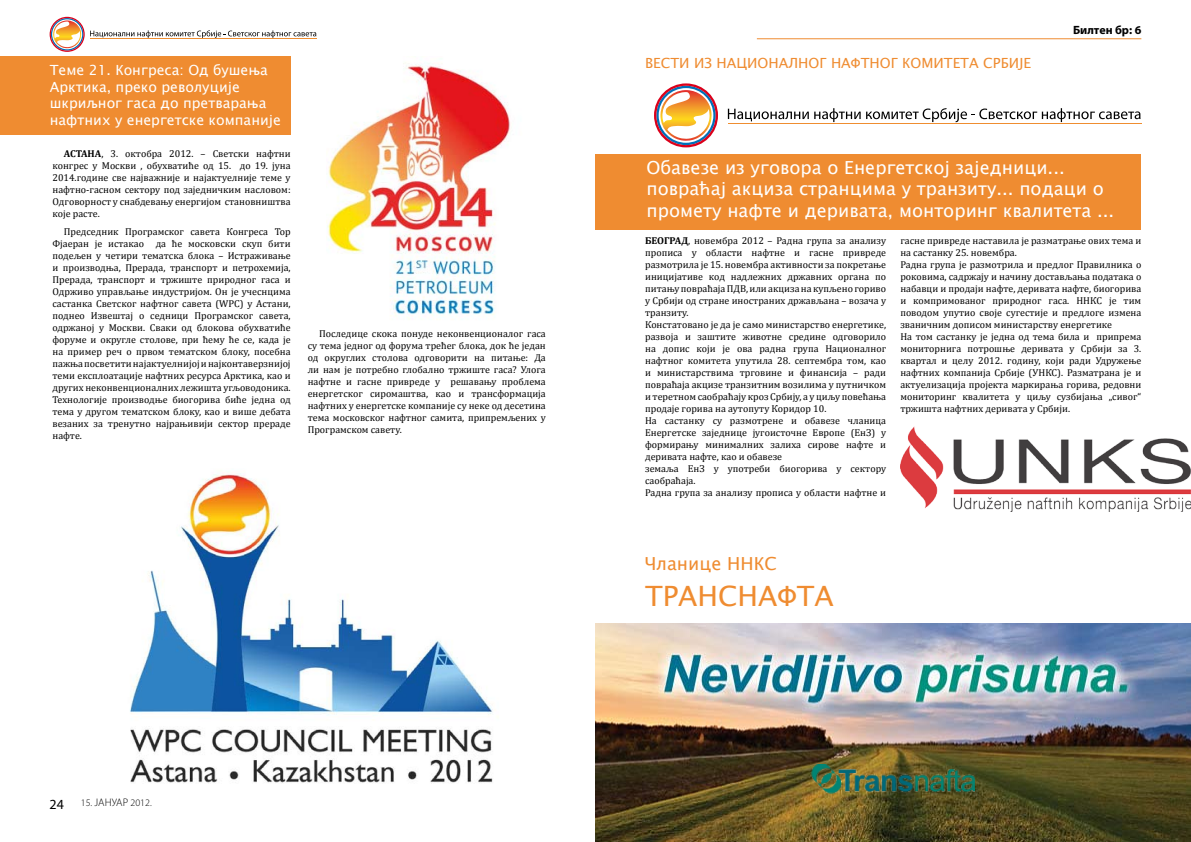
<style>
.page{position:relative;width:1191px;height:842px;background:#fff}
.page>*{position:absolute;margin:0;border:0;box-sizing:border-box;transform-origin:0 0}
.t1{font:28px "Lucida Sans Unicode";color:#ef8c31}
.t2{font:18px/21.6px "Lucida Sans Unicode";color:#fff}
.t3{font:18px "Lucida Sans Unicode";color:#ef8c31}
.t4{font:14px/16.8px "Lucida Sans Unicode";color:#fff}
.t5{font:14px "Lucida Sans Unicode";color:#ef8c31}
.t6{font:14px "Myriad Pro";color:#000}
.t7{font:700 12px "Myriad Pro";color:#000}
.t8{font:10px/12px "Cambria";color:#000;text-align:justify}
.t9{font:300 10px "Myriad Pro";color:#000}
.s1{font-weight:700}
.s2{font-size:11px}
</style>
<div class="page">
<svg style="left:50px;top:17px;width:266px;height:35px"></svg>
<hr style="left:90px;top:39px;width:227px;height:1px;background:#ef8d30">
<hr style="left:757px;top:39px;width:384px;height:1px;background:#ef8c31">
<div style="left:0;top:57px;width:291px;height:78px;background:#ef8c31"></div>
<img style="left:326px;top:63px;width:184px;height:257px">
<img style="left:130px;top:474px;width:363px;height:310px">
<div style="left:595px;top:154px;width:546px;height:76px;background:#ef8c31"></div>
<svg style="left:654px;top:83px;width:64px;height:64px"></svg>
<svg style="left:728px;top:108px;width:132px;height:14px"></svg>
<svg style="left:866px;top:108px;width:274px;height:14px"></svg>
<hr style="left:727px;top:123px;width:414px;height:1px;background:#ef8d30">
<img style="left:900px;top:426px;width:291px;height:86px">
<img style="left:595px;top:623px;width:596px;height:219px">
<img style="left:811px;top:764px;width:163px;height:29px">
<h3 class="t4" style="left:50px;top:61px;width:233px">Теме 21. Конгреса: Од бушења<br>Арктика, преко револуције шкриљног гаса до претварања нафтних у енергетске компаније</h3>
<p class="t8" style="left:52px;top:148px;width:240px;text-indent:11px"><span class="s1">АСТАНА</span>, 3. октобра 2012. – Светски нафтни конгрес у Москви , обухватиће од 15. до 19. јуна 2014.године све најважније и најактуелније теме у нафтно-гасном сектору под заједничким насловом:<br>Одговорност у снабдевању енергијом становништва које расте.</p>
<p class="t8" style="left:52px;top:226px;width:240px;text-indent:11px">Председник Програмског савета Конгреса Тор Фјаеран је истакао да ће московски скуп бити подељен у четири тематска блока – Истраживање и производња, Прерада, транспорт и петрохемија, Прерада, транспорт и тржиште природног гаса и Одрживо управљање индустријом. Он је учеснцима састанка Светског нафтног савета (WPC) у Астани, поднео Извештај о седници Програмског савета, одржаној у Москви. Сваки од блокова обухватиће форуме и округле столове, при ћему ће се, када је на пример реч о првом тематском блоку, посебна пажња посветити најактуелнијој и најконтаверзнијој теми експлоатације нафтних ресурса Арктика, као и других неконвенционалних лежишта угљоводоника.<br>Технологије производње биогорива биће једна од тема у другом тематском блоку, као и више дебата везаних за тренутно најрањивији сектор прераде нафте.</p>
<p class="t8" style="left:308px;top:327px;width:240px;text-indent:11px">Последице скока понуде неконвенционалог гаса су тема једног од форума трећег блока, док ће један од округлих столова одговорити на питање: Да ли нам је потребно глобално тржиште гаса? Улога нафтне и гасне привреде у решавању проблема енергетског сиромаштва, као и трансформација нафтних у енергетске компаније су неке од десетина тема московског нафтног самита, припремљених у Програмском савету.</p>
<h3 class="t6" style="left:50px;top:795px;width:8px">24</h3>
<p class="t9" style="left:81px;top:797px;width:72px">15. <span class="s2">ЈАНУАР</span> 2012.</p>
<h3 class="t5" style="left:645px;top:52px;width:387px">ВЕСТИ ИЗ НАЦИОНАЛНОГ НАФТНОГ КОМИТЕТА СРБИЈЕ</h3>
<p class="t7" style="left:1073px;top:22px;width:70px">Билтен бр: 6</p>
<h2 class="t2" style="left:646px;top:156px;width:469px">Обавезе из уговора о Енергетској заједници... повраћај акциза странцима у транзиту... подаци о промету нафте и деривата, монторинг квалитета ...</h2>
<p class="t8" style="left:645px;top:234px;width:242px;text-align:left"><span class="s1">БЕОГРАД</span>, новембра 2012 – Радна група за анализу прописа у области нафтне и гасне привреде размотрила је 15. новембра активности за покретање иницијативе код надлежних државних органа по питању повраћаја ПДВ, или акциза на купљено гориво у Србији од стране иностраних држављана – возача у транзиту.<br>Констатовано је да је само министарство енергетике, развоја и заштите животне средине одговорило на допис који је ова радна група Националног нафтног комитета упутила 28. септембра том, као и министарствима трговине и финансија – ради повраћаја акцизе транзитним возилима у путничком и теретном саобраћају кроз Србију, а у циљу повећања продаје горива на аутопуту Коридор 10.<br>На састанку су размотрене и обавезе чланица Енергетске заједнице југоисточне Европе (ЕнЗ) у формирању минималних залиха сирове нафте и деривата нафте, као и обавезе<br>земаља ЕнЗ у употреби биогорива у сектору саобраћаја.<br>Радна група за анализу прописа у области нафтне и</p>
<p class="t8" style="left:900px;top:234px;width:242px;text-align:left">гасне привреде наставила је разматрање ових тема и на састанку 25. новембра.<br>Радна група је размотрила и предлог Правилника о роковима, садржају и начину достављања података о набавци и продаји нафте, деривата нафте, биогорива и компримованог природног гаса. ННКС је тим поводом упутио своје сугестије и предлоге измена званичним дописом министарству енергетике<br>На том састанку је једна од тема била и припрема мониторнига потрошње деривата у Србији за 3. квартал и целу 2012. годину, који ради Удружење нафтних компанија Србије (УНКС). Разматрана је и актуелизација пројекта маркирања горива, редовни мониторинг квалитета у циљу сузбијања „сивог“ тржишта нафтних деривата у Србији.</p>
<h2 class="t3" style="left:645px;top:549px;width:133px">Чланице ННКС</h2>
<h1 class="t1" style="left:645px;top:574px;width:38px">Транснафта</h1>
</div>
